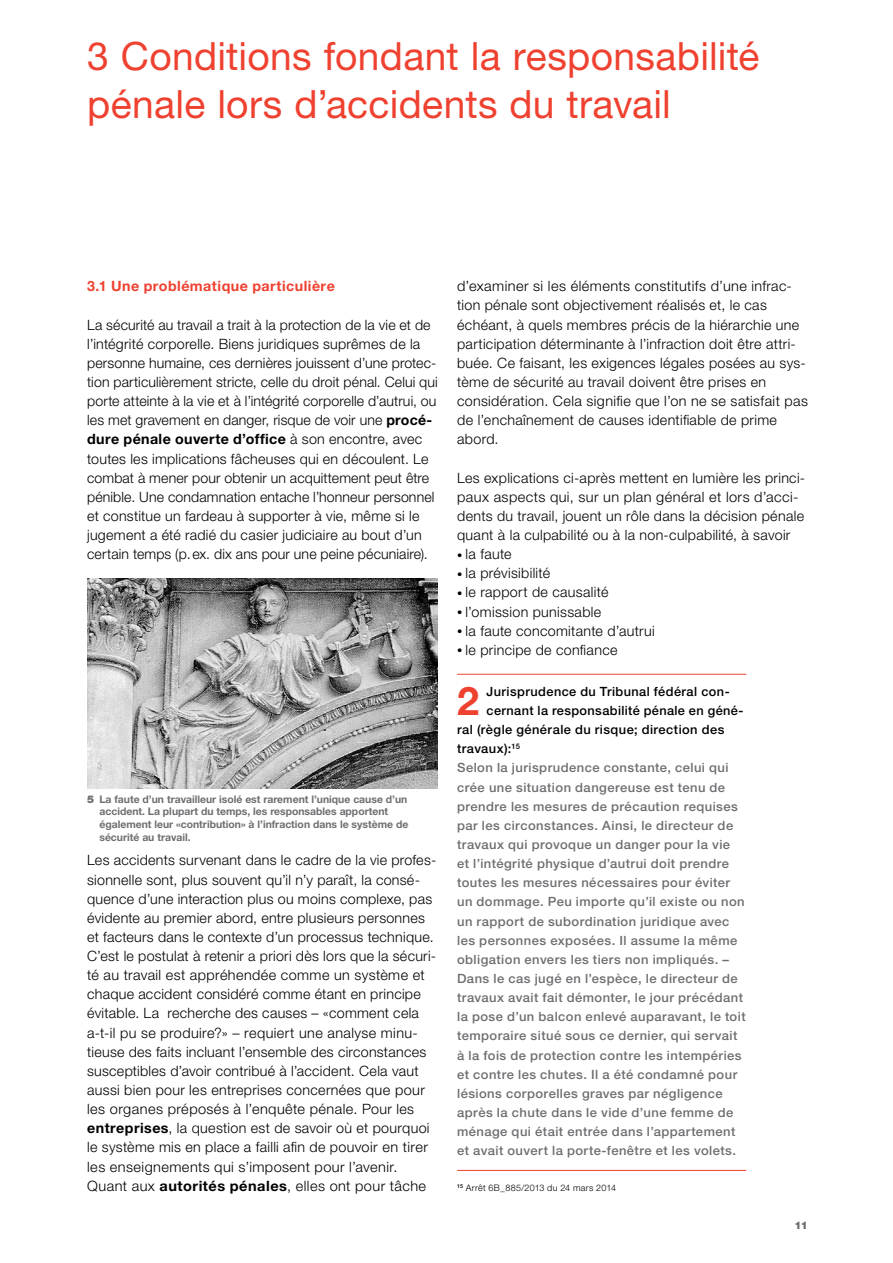
<style>
.page{position:relative;width:893px;height:1263px;background:#fff}
.page>*{position:absolute;margin:0;border:0;box-sizing:border-box;transform-origin:0 0}
.t1{font:700 39.6px "Helvetica Neue LT Std";color:#ef4130}
.t2{font:39px/47.8px "Helvetica Neue LT Std";letter-spacing:.01em;color:#ef4130}
.t3{font:300 14.25px/19.2px "Helvetica Neue LT Std";letter-spacing:.02em;color:#000}
.t4{font:700 14.25px "Helvetica Neue LT Std";letter-spacing:.035em;color:#ef4130}
.t5{font:500 12.75px "Helvetica Neue LT Std";letter-spacing:.035em;color:#6d6e71}
.t6{font:500 12.75px "Helvetica Neue LT Std";letter-spacing:.03em;color:#000}
.t7{font:700 10.5px/12.8px "Helvetica Neue LT Std";color:#6d6e71}
.t8{font:900 10.5px "Helvetica Neue LT Std";color:#6d6e71}
.t9{font:300 9px "Helvetica Neue LT Std";letter-spacing:.035em;color:#000}
.s1{font-weight:700}
.s2{font-weight:900}
.s3{font-size:10.5px}
</style>
<div class="page">
<img style="left:87px;top:578px;width:351px;height:211px">
<hr style="left:457px;top:674px;width:289px;height:1px;background:#ef4130">
<hr style="left:457px;top:1170px;width:289px;height:1px;background:#ef4130">
<h2 class="t2" style="left:87px;top:32px;width:674px">3 Conditions fondant la responsabilité pénale lors d’accidents du travail</h2>
<p class="t4" style="left:87px;top:277px;width:249px">3.1 Une problématique particulière</p>
<p class="t3" style="left:87px;top:315px;width:352px">La sécurité au travail a trait à la protection de la vie et de l’intégrité corporelle. Biens juridiques suprêmes de la personne humaine, ces dernières jouissent d’une protec&shy;tion particulièrement stricte, celle du droit pénal. Celui qui porte atteinte à la vie et à l’intégrité corporelle d’autrui, ou les met gravement en danger, risque de voir une <span class="s1">procé&shy;dure pénale ouverte d’office</span> à son encontre, avec toutes les implications fâcheuses qui en découlent. Le combat à mener pour obtenir un acquittement peut être pénible. Une condamnation entache l’honneur personnel et constitue un fardeau à supporter à vie, même si le jugement a été radié du casier judiciaire au bout d’un certain temps (p.ex. dix ans pour une peine pécuniaire).</p>
<p class="t7" style="left:99px;top:792px;width:310px;text-indent:-12px"><span class="s2">5</span> La faute d’un travailleur isolé est rarement l’unique cause d’un accident. La plupart du temps, les responsables apportent également leur «contribution» à l’infraction dans le système de sécurité au travail.</p>
<p class="t3" style="left:87px;top:850px;width:351px">Les accidents survenant dans le cadre de la vie profes&shy;sionnelle sont, plus souvent qu’il n’y paraît, la consé&shy;quence d’une interaction plus ou moins complexe, pas évidente au premier abord, entre plusieurs personnes et facteurs dans le contexte d’un processus technique.<br>C’est le postulat à retenir a priori dès lors que la sécuri&shy;té au travail est appréhendée comme un système et chaque accident considéré comme étant en principe évitable. La recherche des causes – «comment cela a-t-il pu se produire?» – requiert une analyse minu&shy;tieuse des faits incluant l’ensemble des circonstances susceptibles d’avoir contribué à l’accident. Cela vaut aussi bien pour les entreprises concernées que pour les organes préposés à l’enquête pénale. Pour les <span class="s1">entreprises</span>, la question est de savoir où et pourquoi le système mis en place a failli afin de pouvoir en tirer les enseignements qui s’imposent pour l’avenir.<br>Quant aux <span class="s1">autorités pénales</span>, elles ont pour tâche</p>
<p class="t3" style="left:457px;top:276px;width:352px">d’examiner si les éléments constitutifs d’une infrac&shy;tion pénale sont objectivement réalisés et, le cas échéant, à quels membres précis de la hiérarchie une participation déterminante à l’infraction doit être attri&shy;buée. Ce faisant, les exigences légales posées au sys&shy;tème de sécurité au travail doivent être prises en considération. Cela signifie que l’on ne se satisfait pas de l’enchaînement de causes identifiable de prime abord.</p>
<p class="t3" style="left:457px;top:468px;width:350px">Les explications ci-après mettent en lumière les princi&shy;paux aspects qui, sur un plan général et lors d’acci&shy;dents du travail, jouent un rôle dans la décision pénale quant à la culpabilité ou à la non-culpabilité, à savoir</p>
<p class="t3" style="left:457px;top:544px;width:56px"><span class="s3">•</span> la faute</p>
<p class="t3" style="left:457px;top:563px;width:95px"><span class="s3">•</span> la prévisibilité</p>
<p class="t3" style="left:457px;top:582px;width:153px"><span class="s3">•</span> le rapport de causalité</p>
<p class="t3" style="left:457px;top:602px;width:146px"><span class="s3">•</span> l’omission punissable</p>
<p class="t3" style="left:457px;top:621px;width:199px"><span class="s3">•</span> la faute concomitante d’autrui</p>
<p class="t3" style="left:457px;top:640px;width:162px"><span class="s3">•</span> le principe de confiance</p>
<h1 class="t1" style="left:457px;top:676px;width:23px">2</h1>
<p class="t6" style="left:487px;top:684px;width:245px">Jurisprudence du Tribunal fédéral con-</p>
<p class="t6" style="left:487px;top:703px;width:258px">cernant la responsabilité pénale en géné-</p>
<p class="t6" style="left:457px;top:722px;width:269px">ral (règle générale du risque; direction des</p>
<p class="t6" style="left:457px;top:741px;width:64px">travaux):<sup>15</sup></p>
<p class="t5" style="left:457px;top:760px;width:273px">Selon la jurisprudence constante, celui qui</p>
<p class="t5" style="left:457px;top:779px;width:270px">crée une situation dangereuse est tenu de</p>
<p class="t5" style="left:457px;top:798px;width:282px">prendre les mesures de précaution requises</p>
<p class="t5" style="left:457px;top:818px;width:278px">par les circonstances. Ainsi, le directeur de</p>
<p class="t5" style="left:457px;top:837px;width:274px">travaux qui provoque un danger pour la vie</p>
<p class="t5" style="left:457px;top:856px;width:274px">et l’intégrité physique d’autrui doit prendre</p>
<p class="t5" style="left:457px;top:875px;width:275px">toutes les mesures nécessaires pour éviter</p>
<p class="t5" style="left:457px;top:894px;width:289px">un dommage. Peu importe qu’il existe ou non</p>
<p class="t5" style="left:457px;top:913px;width:274px">un rapport de subordination juridique avec</p>
<p class="t5" style="left:457px;top:932px;width:282px">les personnes exposées. Il assume la même</p>
<p class="t5" style="left:457px;top:952px;width:273px">obligation envers les tiers non impliqués. –</p>
<p class="t5" style="left:457px;top:971px;width:282px">Dans le cas jugé en l’espèce, le directeur de</p>
<p class="t5" style="left:457px;top:990px;width:288px">travaux avait fait démonter, le jour précédant</p>
<p class="t5" style="left:457px;top:1009px;width:290px">la pose d’un balcon enlevé auparavant, le toit</p>
<p class="t5" style="left:457px;top:1028px;width:282px">temporaire situé sous ce dernier, qui servait</p>
<p class="t5" style="left:457px;top:1047px;width:286px">à la fois de protection contre les intempéries</p>
<p class="t5" style="left:457px;top:1066px;width:282px">et contre les chutes. Il a été condamné pour</p>
<p class="t5" style="left:457px;top:1086px;width:267px">lésions corporelles graves par négligence</p>
<p class="t5" style="left:457px;top:1105px;width:278px">après la chute dans le vide d’une femme de</p>
<p class="t5" style="left:457px;top:1124px;width:280px">ménage qui était entrée dans l’appartement</p>
<p class="t5" style="left:457px;top:1143px;width:280px">et avait ouvert la porte-fenêtre et les volets.</p>
<p class="t9" style="left:457px;top:1182px;width:160px"><sup>15</sup> Arrêt 6B_885/2013 du 24 mars 2014</p>
<p class="t8" style="left:795px;top:1219px;width:15px">11</p>
</div>
